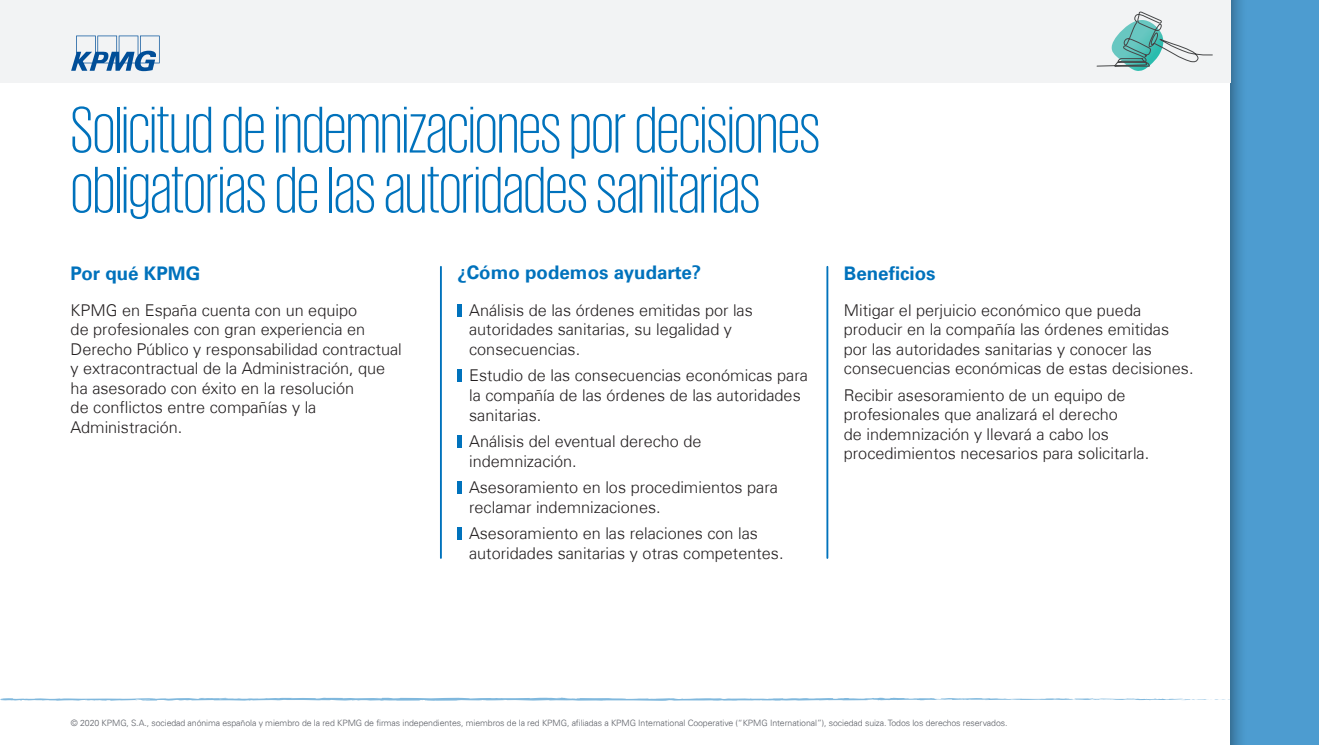
<style>
.page{position:relative;width:1319px;height:745px;background:#fff}
.page>*{position:absolute;margin:0;border:0;box-sizing:border-box;transform-origin:0 0}
.t1{font:300 67.5px/60px "KPMG";color:#0072bc}
.t2{font:700 18.75px "Universfor KPMG";color:#0072bc}
.t3{font:300 16.25px/19.5px "Universfor KPMG";color:#231f20}
.t4{font:300 8.75px "Univers 45";letter-spacing:-.01em;color:#5d6067}
</style>
<div class="page">
<div style="left:1230px;top:0;width:88px;height:744px;background:#4d9cd0"></div>
<svg style="left:1230px;top:0;width:12px;height:744px;fill:#4187b5"></svg>
<div style="left:0;top:0;width:1230px;height:83px;background:#f2f3f4"></div>
<svg style="left:0;top:697px;width:1230px;height:4px"></svg>
<svg style="left:1096px;top:11px;width:116px;height:60px"></svg>
<svg style="left:71px;top:36px;width:89px;height:35px"></svg>
<hr style="left:457px;top:303px;width:4px;height:13px;background:#0072bc">
<hr style="left:457px;top:369px;width:4px;height:12px;background:#0072bc">
<hr style="left:457px;top:435px;width:4px;height:12px;background:#0072bc">
<hr style="left:457px;top:481px;width:4px;height:12px;background:#0072bc">
<hr style="left:457px;top:527px;width:4px;height:12px;background:#0072bc">
<hr style="left:440px;top:266px;width:2px;height:291px;background:#0072bc">
<hr style="left:826px;top:266px;width:2px;height:291px;background:#0072bc">
<h1 class="t1" style="left:71px;top:98px;width:750px">Solicitud de indemnizaciones por decisiones obligatorias de las autoridades sanitarias</h1>
<p class="t2" style="left:71px;top:262px;width:131px">Por qué KPMG</p>
<p class="t2" style="left:457px;top:261px;width:245px">¿Cómo podemos ayudarte?</p>
<p class="t2" style="left:843px;top:262px;width:93px">Beneficios</p>
<p class="t3" style="left:71px;top:300px;width:332px">KPMG en España cuenta con un equipo<br>de profesionales con gran experiencia en Derecho Público y responsabilidad contractual y extracontractual de la Administración, que ha asesorado con éxito en la resolución<br>de conflictos entre compañías y la Administración.</p>
<p class="t3" style="left:469px;top:300px;width:285px">Análisis de las órdenes emitidas por las autoridades sanitarias, su legalidad y consecuencias.</p>
<p class="t3" style="left:469px;top:365px;width:340px">Estudio de las consecuencias económicas para la compañía de las órdenes de las autoridades sanitarias.</p>
<p class="t3" style="left:469px;top:431px;width:234px">Análisis del eventual derecho de indemnización.</p>
<p class="t3" style="left:469px;top:477px;width:310px">Asesoramiento en los procedimientos para reclamar indemnizaciones.</p>
<p class="t3" style="left:469px;top:523px;width:316px">Asesoramiento en las relaciones con las autoridades sanitarias y otras competentes.</p>
<p class="t3" style="left:843px;top:300px;width:351px">Mitigar el perjuicio económico que pueda producir en la compañía las órdenes emitidas por las autoridades sanitarias y conocer las consecuencias económicas de estas decisiones.</p>
<p class="t3" style="left:843px;top:385px;width:307px">Recibir asesoramiento de un equipo de profesionales que analizará el derecho<br>de indemnización y llevará a cabo los procedimientos necesarios para solicitarla.</p>
<p class="t4" style="left:71px;top:717px;width:937px">© 2020 KPMG, S.A., sociedad anónima española y miembro de la red KPMG de firmas independientes, miembros de la red KPMG, afiliadas a KPMG International Cooperative (“KPMG International”), sociedad suiza. Todos los derechos reservados.</p>
</div>
